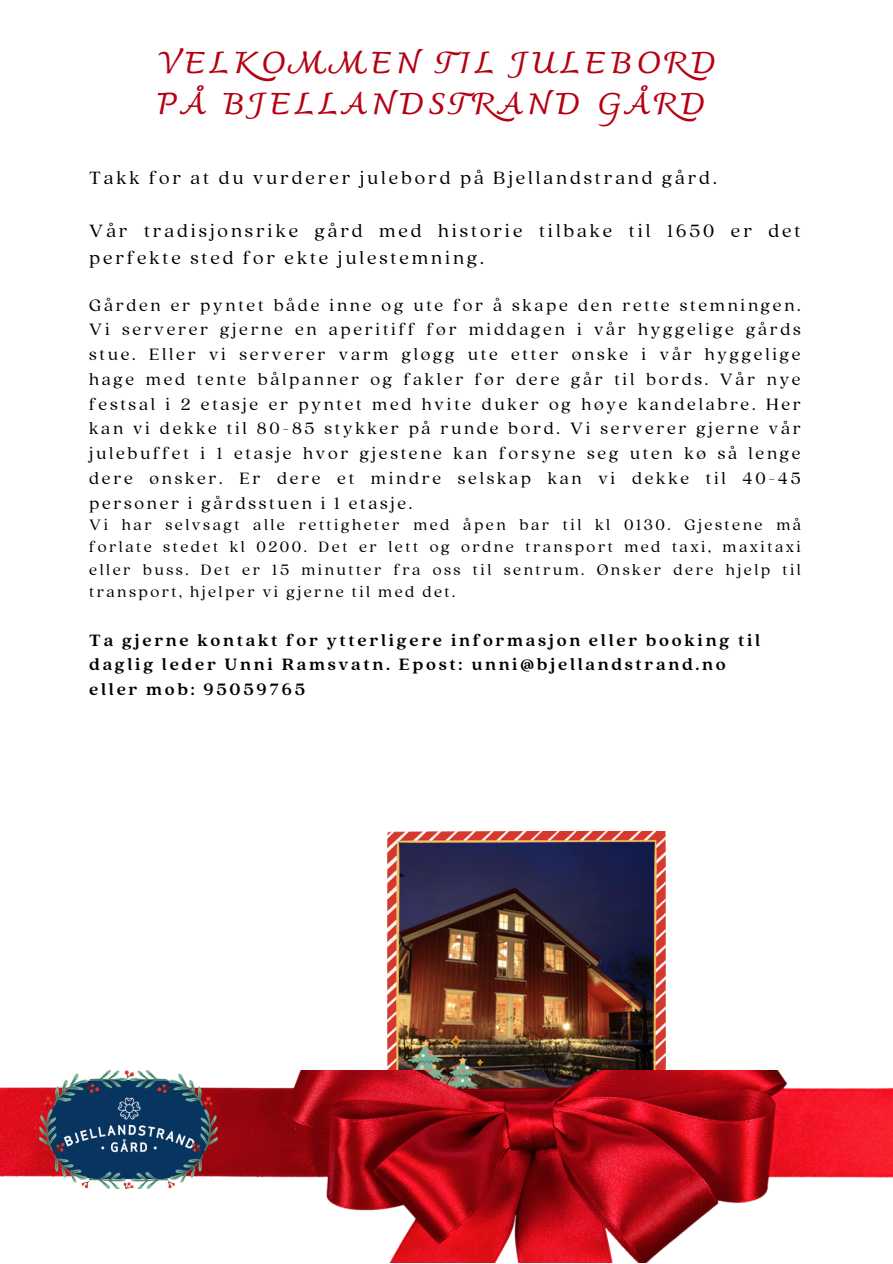
<style>
.page{position:relative;width:893px;height:1264px;background:#fff}
.page>*{position:absolute;margin:0;border:0;box-sizing:border-box;transform-origin:0 0}
.t1{font:700 30px "Charmonman";letter-spacing:.15em;color:#b50113}
.t2{font:19.8px/27px "Quincy CF";letter-spacing:.15em;color:#000}
.t3{font:18.3px/24.8px "Quincy CF";letter-spacing:.15em;color:#000;text-align:justify}
.t4{font:700 18.3px "Quincy CF";letter-spacing:.15em;color:#000}
.t5{font:16.8px/22.5px "Quincy CF";letter-spacing:.15em;color:#000;text-align:justify}
</style>
<div class="page">
<img style="left:387px;top:831px;width:278px;height:239px">
<img style="left:0;top:1070px;width:892px;height:192px">
<img style="left:40px;top:1070px;width:177px;height:118px">
<p class="t1" style="left:159px;top:45px;width:558px">VELKOMMEN TIL JULEBORD</p>
<p class="t1" style="left:158px;top:86px;width:549px">PÅ BJELLANDSTRAND GÅRD</p>
<p class="t2" style="left:89px;top:163px;width:629px">Takk for at du vurderer julebord på Bjellandstrand gård.</p>
<p class="t2" style="left:89px;top:217px;width:712px">Vår tradisjonsrike gård med historie tilbake til 1650 er det perfekte sted for ekte julestemning.</p>
<p class="t3" style="left:89px;top:291px;width:712px">Gården er pyntet både inne og ute for å skape den rette stemningen.<br>Vi serverer gjerne en aperitiff før middagen i vår hyggelige gårds stue. Eller vi serverer varm gløgg ute etter ønske i vår hyggelige hage med tente bålpanner og fakler før dere går til bords. Vår nye festsal i 2 etasje er pyntet med hvite duker og høye kandelabre. Her kan vi dekke til 80-85 stykker på runde bord. Vi serverer gjerne vår julebuffet i 1 etasje hvor gjestene kan forsyne seg uten kø så lenge dere ønsker. Er dere et mindre selskap kan vi dekke til 40-45 personer i gårdsstuen i 1 etasje.</p>
<p class="t5" style="left:89px;top:512px;width:713px">Vi har selvsagt alle rettigheter med åpen bar til kl 0130. Gjestene må forlate stedet kl 0200. Det er lett og ordne transport med taxi, maxitaxi eller buss. Det er 15 minutter fra oss til sentrum. Ønsker dere hjelp til transport, hjelper vi gjerne til med det.</p>
<p class="t4" style="left:89px;top:628px;width:672px">Ta gjerne kontakt for ytterligere informasjon eller booking til</p>
<p class="t4" style="left:89px;top:652px;width:637px">daglig leder Unni Ramsvatn. Epost: unni@bjellandstrand.no</p>
<p class="t4" style="left:89px;top:677px;width:217px">eller mob: 95059765</p>
</div>
